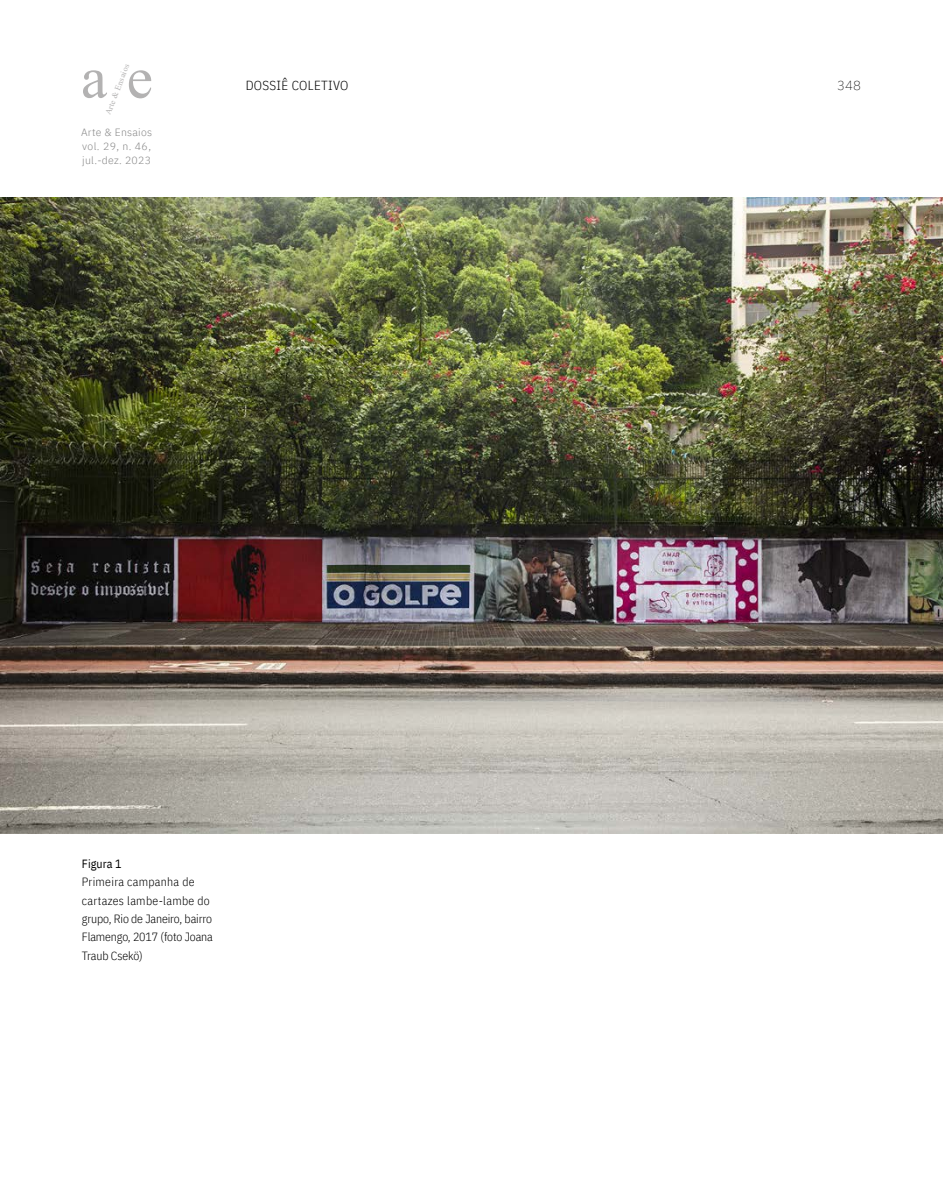
<style>
.page{position:relative;width:943px;height:1191px;background:#fff}
.page>*{position:absolute;margin:0;border:0;box-sizing:border-box;transform-origin:0 0}
.t1{font:59.15px "Times New Roman";color:#b3b2b2}
.t2{font:300 13.12px "IBM Plex Sans Cond";letter-spacing:.025em;color:#000}
.t3{font:200 13.12px "IBM Plex Sans";color:#000}
.t4{font:300 11.9px/18.4px "IBM Plex Sans Cond";letter-spacing:-.01em;color:#000}
.t5{font:11.9px "IBM Plex Sans Cond";letter-spacing:.01em;color:#000}
.t6{font:300 10.5px/14px "IBM Plex Sans";letter-spacing:.025em;color:#878787;text-align:justify}
.t7{font:8.4px "Times New Roman";color:#b3b2b2}
</style>
<div class="page">
<img style="left:0;top:197px;width:943px;height:636px">
<p class="t7" style="left:102px;top:112px;width:55px;rotate:-69deg">Arte &amp; Ensaios</p>
<p class="t6" style="left:81px;top:125px;width:72px">Arte &amp; Ensaios vol. 29, n. 46, jul.-dez. 2023</p>
<h1 class="t1" style="left:81px;top:36px;width:73px">a e</h1>
<p class="t2" style="left:246px;top:76px;width:104px">DOSSIÊ COLETIVO</p>
<p class="t3" style="left:837px;top:75px;width:25px">348</p>
<p class="t5" style="left:82px;top:854px;width:41px">Figura 1</p>
<p class="t4" style="left:82px;top:871px;width:132px">Primeira campanha de cartazes lambe-lambe do grupo, Rio de Janeiro, bairro<br>Flamengo, 2017 (foto Joana<br>Traub Csekö)</p>
</div>
